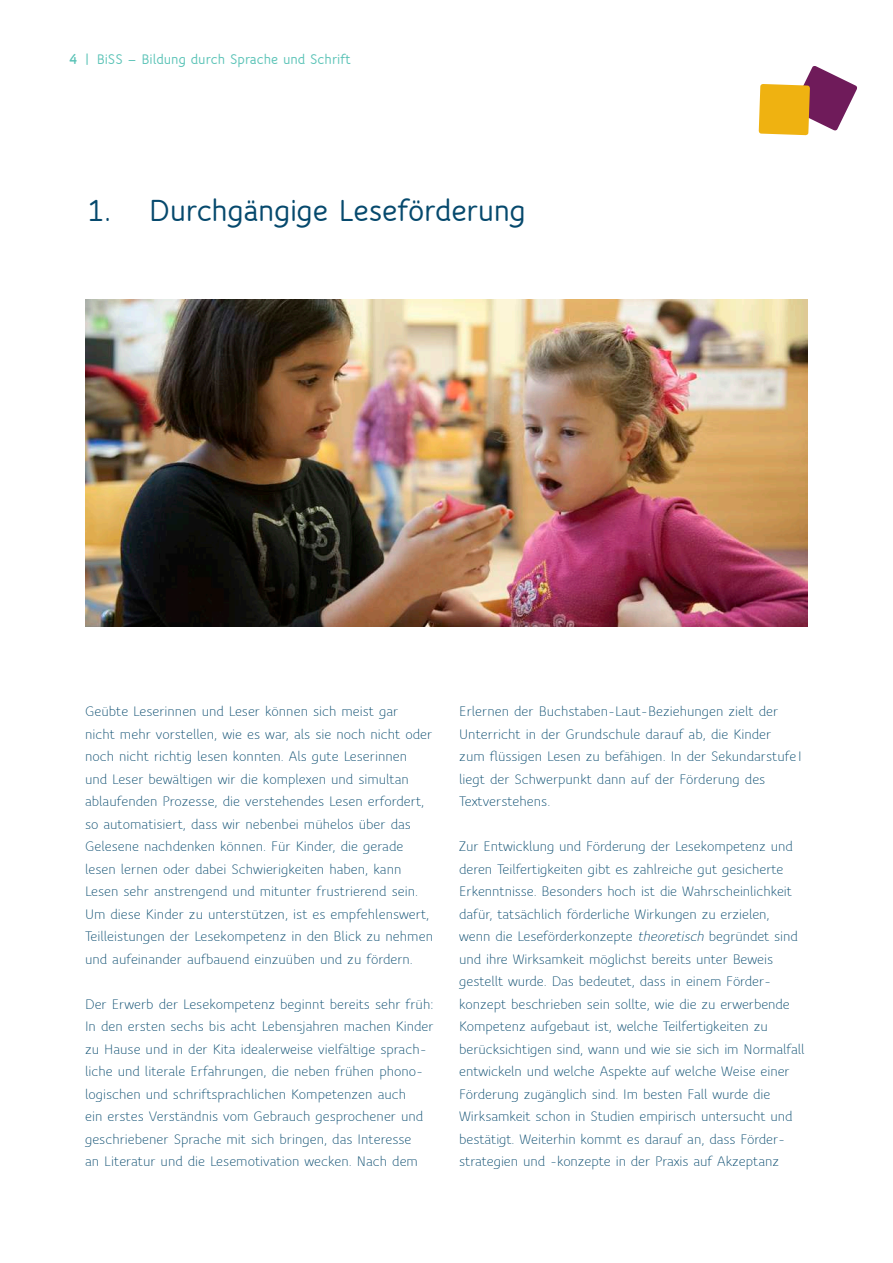
<style>
.page{position:relative;width:893px;height:1263px;background:#fff}
.page>*{position:absolute;margin:0;border:0;box-sizing:border-box;transform-origin:0 0}
.t1{font:700 33px "Speak TF";letter-spacing:-.01em;color:#06496d}
.t2{font:15px/22.5px "Speak TF";color:#06496d}
.t3{font:700 15px "Speak TF";color:#5bc3b7}
.s1{font-weight:800;font-size:15.75px}
.s2{font-size:15.75px}
.s3{font-style:italic}
</style>
<div class="page">
<svg style="left:759px;top:66px;width:99px;height:69px"></svg>
<img style="left:85px;top:300px;width:723px;height:326px">
<p class="t3" style="left:69px;top:50px;width:283px"><span class="s1">4</span> <span class="s2">|</span> BiSS — Bildung durch Sprache und Schrift</p>
<h1 class="t1" style="left:85px;top:192px;width:442px">1. Durchgängige Leseförderung</h1>
<p class="t2" style="left:85px;top:700px;width:350px">Geübte Leserinnen und Leser können sich meist gar<br>nicht mehr vorstellen, wie es war, als sie noch nicht oder noch nicht richtig lesen konnten. Als gute Leserinnen und Leser bewältigen wir die komplexen und simultan ablaufenden Prozesse, die verstehendes Lesen erfordert, so automatisiert, dass wir nebenbei mühelos über das Gelesene nachdenken können. Für Kinder, die gerade lesen lernen oder dabei Schwierigkeiten haben, kann Lesen sehr anstrengend und mitunter frustrierend sein.<br>Um diese Kinder zu unterstützen, ist es empfehlenswert, Teilleistungen der Lesekompetenz in den Blick zu nehmen und aufeinander aufbauend einzuüben und zu fördern.</p>
<p class="t2" style="left:85px;top:993px;width:350px">Der Erwerb der Lesekompetenz beginnt bereits sehr früh:<br>In den ersten sechs bis acht Lebensjahren machen Kinder zu Hause und in der Kita idealerweise vielfältige sprach&shy;liche und literale Erfahrungen, die neben frühen phono&shy;logischen und schriftsprachlichen Kompetenzen auch<br>ein erstes Verständnis vom Gebrauch gesprochener und geschriebener Sprache mit sich bringen, das Interesse<br>an Literatur und die Lesemotivation wecken. Nach dem</p>
<p class="t2" style="left:459px;top:700px;width:344px">Erlernen der Buchstaben-Laut-Beziehungen zielt der Unterricht in der Grundschule darauf ab, die Kinder<br>zum flüssigen Lesen zu befähigen. In der Sekundarstufe I liegt der Schwerpunkt dann auf der Förderung des Textverstehens.</p>
<p class="t2" style="left:459px;top:835px;width:347px">Zur Entwicklung und Förderung der Lesekompetenz und deren Teilfertigkeiten gibt es zahlreiche gut gesicherte Erkenntnisse. Besonders hoch ist die Wahrscheinlichkeit dafür, tatsächlich förderliche Wirkungen zu erzielen, wenn die Leseförderkonzepte <span class="s3">theoretisch</span> begründet sind und ihre Wirksamkeit möglichst bereits unter Beweis gestellt wurde. Das bedeutet, dass in einem Förder&shy;konzept beschrieben sein sollte, wie die zu erwerbende Kompetenz aufgebaut ist, welche Teilfertigkeiten zu berücksichtigen sind, wann und wie sie sich im Normalfall entwickeln und welche Aspekte auf welche Weise einer Förderung zugänglich sind. Im besten Fall wurde die Wirksamkeit schon in Studien empirisch untersucht und bestätigt. Weiterhin kommt es darauf an, dass Förder&shy;strategien und -konzepte in der Praxis auf Akzeptanz</p>
</div>
